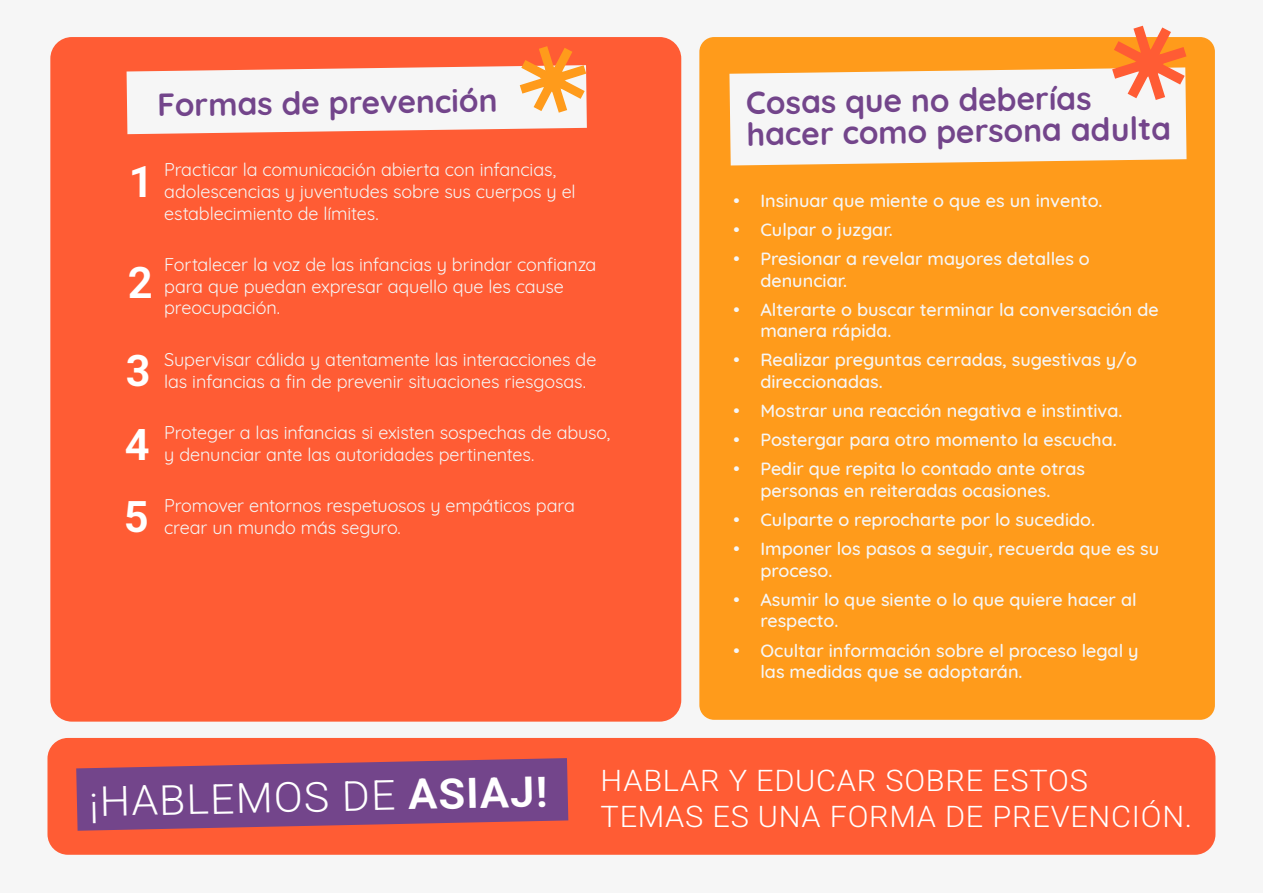
<style>
.page{position:relative;width:1263px;height:893px;background:#f6f6f6}
.page>*{position:absolute;margin:0;border:0;box-sizing:border-box;transform-origin:0 0}
.t1{font:600 43.5px/88.3px "Heebo";color:#fff}
.t2{font:300 41.4px "Heebo";color:#fff}
.t3{font:700 31.8px/31.7px "Quicksand";color:#73458b}
.t4{font:300 29.7px/35.7px "Heebo";letter-spacing:.025em;color:#fff}
.t5{font:500 18px/21.6px "Quicksand";color:#f6f6f6}
.t6{font:18px/21.6px "Quicksand";letter-spacing:-.005em;color:#f6f6f6}
.s1{font-weight:600;font-size:42.15px}
</style>
<div class="page">
<div style="left:50px;top:37px;width:631px;height:685px;background:#ff5c34;border-radius:22px"></div>
<svg style="left:127px;top:46px;width:460px;height:88px"></svg>
<div style="left:699px;top:37px;width:516px;height:683px;background:#ff9b1b;border-radius:15px"></div>
<div style="left:47px;top:738px;width:1168px;height:117px;background:#ff5c34;border-radius:20px"></div>
<svg style="left:76px;top:758px;width:492px;height:73px"></svg>
<svg style="left:729px;top:26px;width:457px;height:139px"></svg>
<h3 class="t3" style="left:157px;top:87px;width:342px;rotate:-1deg">Formas de prevención</h3>
<h1 class="t1" style="left:129px;top:138px;width:26px">1</h1>
<h1 class="t1" style="left:126px;top:238px;width:28px">2<br>3</h1>
<h1 class="t1" style="left:124px;top:409px;width:27px;line-height:71.6px">4<br>5</h1>
<p class="t6" style="left:164px;top:157px;width:413px">Practicar la comunicación abierta con infancias, adolescencias y juventudes sobre sus cuerpos y el establecimiento de límites.</p>
<p class="t6" style="left:164px;top:252px;width:434px">Fortalecer la voz de las infancias y brindar confianza para que puedan expresar aquello que les cause preocupación.</p>
<p class="t6" style="left:164px;top:347px;width:434px">Supervisar cálida y atentamente las interacciones de las infancias a fin de prevenir situaciones riesgosas.</p>
<p class="t6" style="left:164px;top:420px;width:448px">Proteger a las infancias si existen sospechas de abuso, y denunciar ante las autoridades pertinentes.</p>
<p class="t6" style="left:164px;top:493px;width:412px">Promover entornos respetuosos y empáticos para crear un mundo más seguro.</p>
<h3 class="t3" style="left:746px;top:85px;width:426px;rotate:-1deg">Cosas que no deberías hacer como persona adulta</h3>
<p class="t5" style="left:733px;top:188px;width:371px">• Insinuar que miente o que es un invento.</p>
<p class="t5" style="left:733px;top:217px;width:161px">• Culpar o juzgar.</p>
<p class="t5" style="left:760px;top:246px;width:331px;text-indent:-27px">• Presionar a revelar mayores detalles o denunciar.</p>
<p class="t5" style="left:760px;top:297px;width:400px;text-indent:-27px">• Alterarte o buscar terminar la conversación de manera rápida.</p>
<p class="t5" style="left:760px;top:348px;width:378px;text-indent:-27px">• Realizar preguntas cerradas, sugestivas y/o direccionadas.</p>
<p class="t5" style="left:733px;top:398px;width:391px">• Mostrar una reacción negativa e instintiva.</p>
<p class="t5" style="left:733px;top:427px;width:385px">• Postergar para otro momento la escucha.</p>
<p class="t5" style="left:733px;top:456px;width:353px;text-align:center">• Pedir que repita lo contado ante otras personas en reiteradas ocasiones.</p>
<p class="t5" style="left:733px;top:507px;width:363px">• Culparte o reprocharte por lo sucedido.</p>
<p class="t5" style="left:760px;top:536px;width:400px;text-indent:-27px">• Imponer los pasos a seguir, recuerda que es su proceso.</p>
<p class="t5" style="left:760px;top:587px;width:378px;text-indent:-27px">• Asumir lo que siente o lo que quiere hacer al respecto.</p>
<p class="t5" style="left:760px;top:638px;width:380px;text-indent:-27px">• Ocultar información sobre el proceso legal y las medidas que se adoptarán.</p>
<h2 class="t2" style="left:89px;top:772px;width:460px;rotate:-1deg">¡HABLEMOS DE <span class="s1">ASIAJ!</span></h2>
<h3 class="t4" style="left:601px;top:762px;width:593px">HABLAR Y EDUCAR SOBRE ESTOS<br>TEMAS ES UNA FORMA DE PREVENCIÓN.</h3>
</div>
